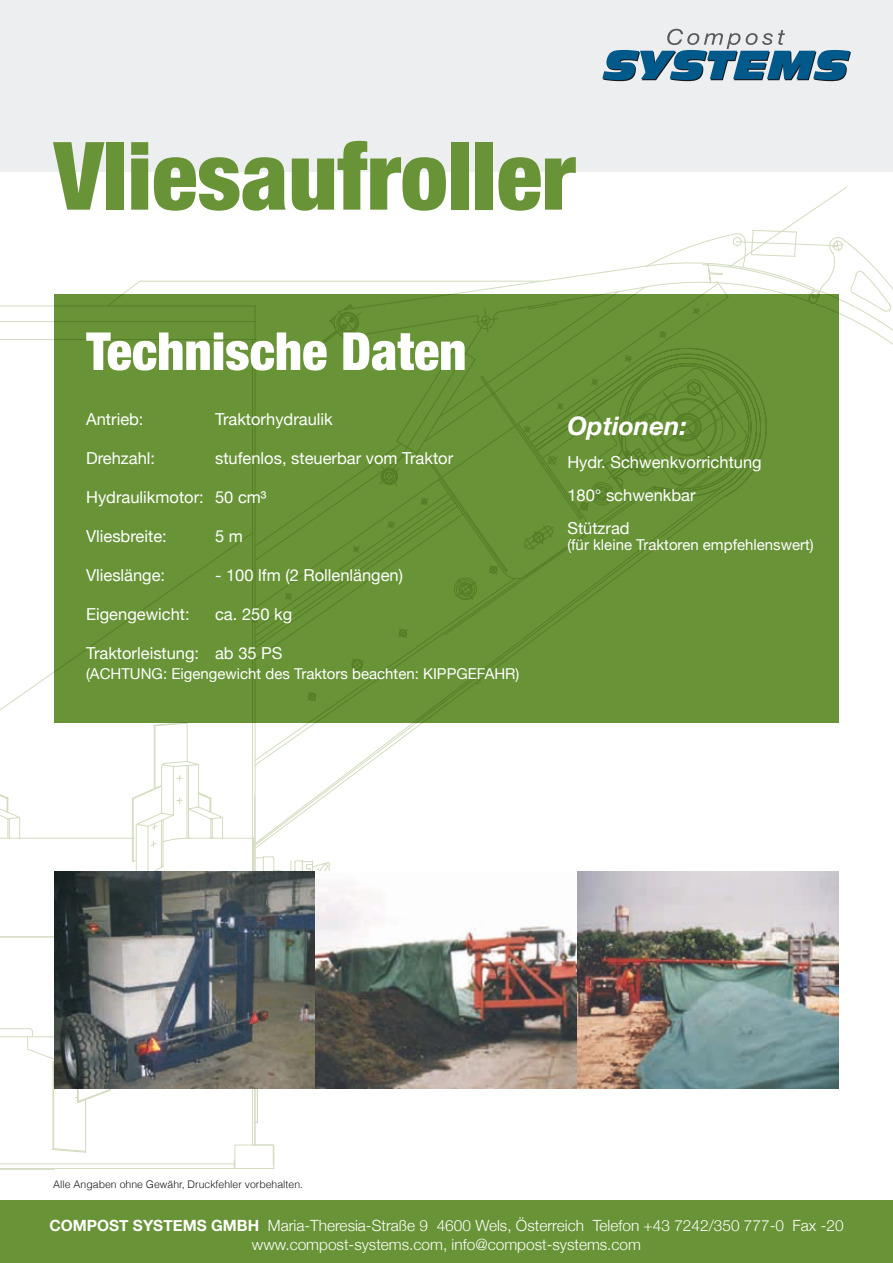
<style>
.page{position:relative;width:893px;height:1263px;background:#fff}
.page>*{position:absolute;margin:0;border:0;box-sizing:border-box;transform-origin:0 0}
.t1{font:900 condensed 94.5px "Helvetica Neue";color:#689336}
.t2{font:900 condensed 52.5px "Helvetica Neue";color:#fff}
.t3{font:italic 700 25.5px "Helvetica Neue";color:#fff}
.t4{font:16.5px/33px "Helvetica Neue";color:#fff}
.t5{font:300 15.45px/19.5px "Helvetica Neue";color:#fff;text-align:center}
.t6{font:15px "Helvetica Neue";color:#fff}
.t7{font:300 10.5px "Helvetica";color:#1b181c}
.s1{font-weight:700}
</style>
<div class="page">
<svg style="left:306px;top:186px;width:580px;height:154px"></svg>
<svg style="left:153px;top:723px;width:212px;height:430px"></svg>
<svg style="left:52px;top:761px;width:135px;height:392px"></svg>
<svg style="left:0;top:773px;width:183px;height:330px"></svg>
<div style="left:0;top:0;width:893px;height:172px;background:#edeeef"></div>
<div style="left:54px;top:294px;width:785px;height:429px;background:#689336"></div>
<svg style="left:602px;top:29px;width:249px;height:52px"></svg>
<div style="left:0;top:1200px;width:893px;height:63px;background:#689336"></div>
<img style="left:54px;top:872px;width:785px;height:217px">
<h1 class="t1" style="left:54px;top:98px;width:523px">Vliesaufroller</h1>
<h2 class="t2" style="left:86px;top:308px;width:382px">Technische Daten</h2>
<p class="t4" style="left:86px;top:404px;width:59px">Antrieb:</p>
<p class="t4" style="left:215px;top:404px;width:119px">Traktorhydraulik</p>
<p class="t4" style="left:86px;top:443px;width:71px">Drehzahl:</p>
<p class="t4" style="left:215px;top:443px;width:240px">stufenlos, steuerbar vom Traktor</p>
<p class="t4" style="left:86px;top:482px;width:182px">Hydraulikmotor: 50 cm³</p>
<p class="t4" style="left:86px;top:521px;width:82px">Vliesbreite:</p>
<p class="t4" style="left:215px;top:521px;width:29px">5 m</p>
<p class="t4" style="left:86px;top:560px;width:81px">Vlieslänge:</p>
<p class="t4" style="left:215px;top:560px;width:189px">- 100 lfm (2 Rollenlängen)</p>
<p class="t4" style="left:86px;top:599px;width:105px">Eigengewicht:</p>
<p class="t4" style="left:215px;top:599px;width:79px">ca. 250 kg</p>
<p class="t4" style="left:86px;top:638px;width:198px">Traktorleistung: ab 35 PS</p>
<p class="t6" style="left:86px;top:663px;width:435px">(ACHTUNG: Eigengewicht des Traktors beachten: KIPPGEFAHR)</p>
<h3 class="t3" style="left:567px;top:405px;width:121px">Optionen:</h3>
<p class="t4" style="left:567px;top:446px;width:196px">Hydr. Schwenkvorrichtung<br>180° schwenkbar<br>Stützrad</p>
<p class="t6" style="left:567px;top:534px;width:248px">(für kleine Traktoren empfehlenswert)</p>
<p class="t7" style="left:53px;top:1176px;width:251px">Alle Angaben ohne Gewähr, Druckfehler vorbehalten.</p>
<p class="t5" style="left:49px;top:1214px;width:796px"><span class="s1">COMPOST SYSTEMS GMBH</span> Maria-Theresia-Straße 9 4600 Wels, Österreich Telefon +43 7242/350 777-0 Fax -20 www.compost-systems.com, info@compost-systems.com</p>
</div>
